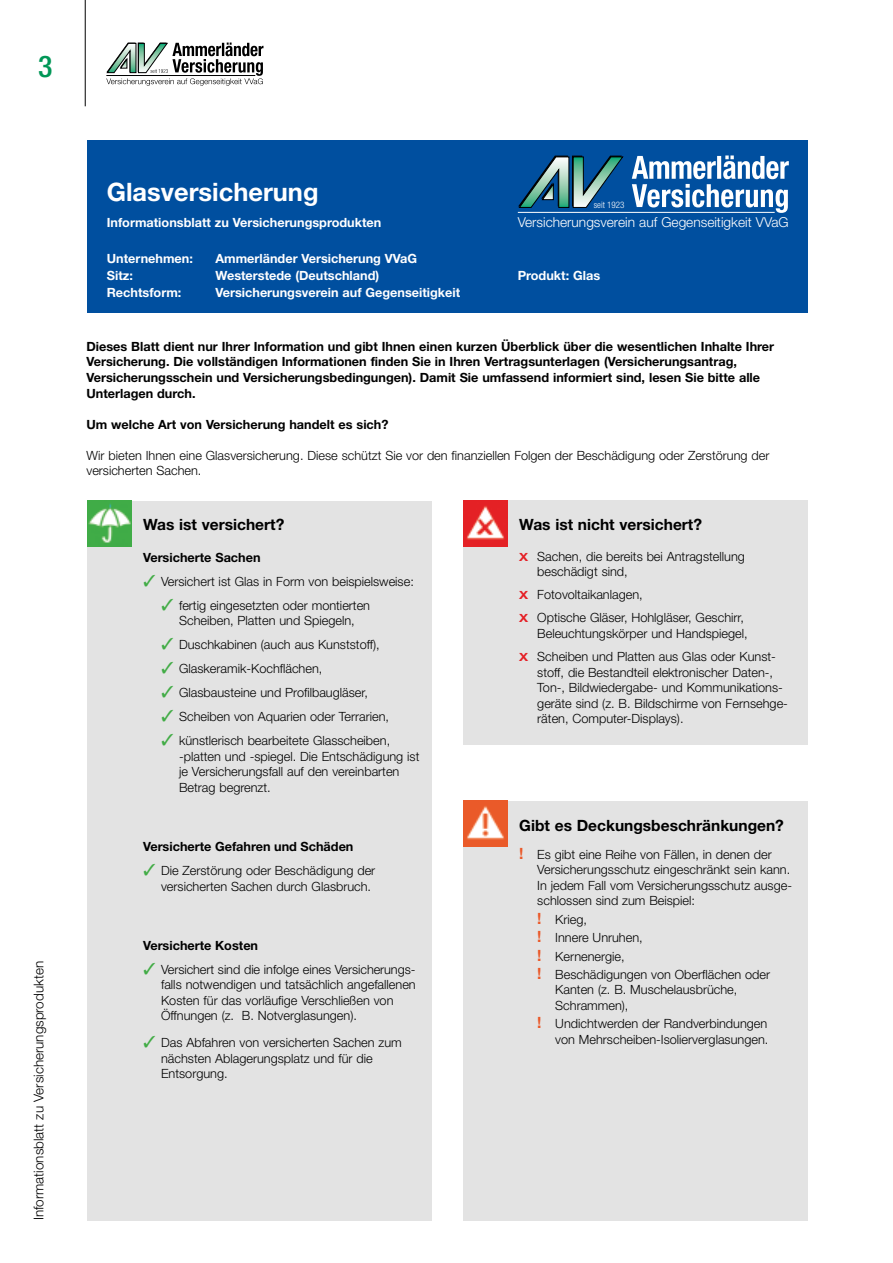
<style>
.page{position:relative;width:893px;height:1263px;background:#fff}
.page>*{position:absolute;margin:0;border:0;box-sizing:border-box;transform-origin:0 0}
.t1{font:500 condensed 30px "Helvetica Neue LT Std";color:#009757}
.t2{font:700 25.35px "Helvetica Neue LT Std";color:#fff}
.t3{font:700 15.6px "Helvetica Neue LT Std";color:#000}
.t4{font:300 13.65px "Helvetica Neue LT Std";color:#fff}
.t5{font:300 13.5px "Helvetica Neue LT Std";color:#000}
.t6{font:300 12.75px/15.6px "Helvetica Neue LT Std";color:#000}
.t7{font:700 12.75px/15.6px "Helvetica Neue LT Std";color:#000}
.t8{font:700 12.75px "Helvetica Neue LT Std";color:#fff}
.t9{font:300 condensed 9px "Helvetica Neue LT Std";color:#fff}
.s1{color:#42ac46}
.s2{font-weight:700;font-size:11.25px;color:#e51f25}
.s3{font-weight:700;font-size:15.6px;color:#ea5929}
</style>
<div class="page">
<hr style="left:85px;top:0;width:1px;height:106px;background:#000">
<svg style="left:106px;top:43px;width:157px;height:43px"></svg>
<hr style="left:106px;top:75px;width:149px;height:1px;background:#000">
<div style="left:463px;top:500px;width:344px;height:245px;background:#e3e3e3"></div>
<div style="left:463px;top:801px;width:344px;height:419px;background:#e3e3e3"></div>
<div style="left:87px;top:500px;width:344px;height:720px;background:#e3e3e3"></div>
<img style="left:87px;top:500px;width:44px;height:47px">
<img style="left:463px;top:500px;width:44px;height:47px">
<img style="left:463px;top:801px;width:44px;height:46px">
<div style="left:87px;top:140px;width:720px;height:172px;background:#004f9f"></div>
<svg style="left:518px;top:156px;width:105px;height:52px"></svg>
<svg style="left:632px;top:155px;width:157px;height:58px"></svg>
<hr style="left:518px;top:212px;width:257px;height:1px;background:#fff">
<h1 class="t1" style="left:38px;top:48px;width:16px">3</h1>
<p class="t5" style="left:31px;top:1220px;width:261px;rotate:-90deg">Informationsblatt zu Versicherungsprodukten</p>
<h2 class="t2" style="left:107px;top:176px;width:213px">Glasversicherung</h2>
<p class="t8" style="left:107px;top:214px;width:276px">Informationsblatt zu Versicherungsprodukten</p>
<p class="t8" style="left:107px;top:251px;width:88px">Unternehmen:</p>
<p class="t8" style="left:216px;top:251px;width:203px">Ammerländer Versicherung VVaG</p>
<p class="t8" style="left:107px;top:268px;width:28px">Sitz:</p>
<p class="t8" style="left:216px;top:268px;width:165px">Westerstede (Deutschland)</p>
<p class="t8" style="left:518px;top:268px;width:84px">Produkt: Glas</p>
<p class="t8" style="left:107px;top:285px;width:76px">Rechtsform:</p>
<p class="t8" style="left:216px;top:285px;width:246px">Versicherungsverein auf Gegenseitigkeit</p>
<p class="t9" style="left:594px;top:199px;width:32px">seit 1923</p>
<p class="t4" style="left:518px;top:214px;width:272px">Versicherungsverein auf Gegenseitigkeit VVaG</p>
<p class="t7" style="left:86px;top:338px;width:689px">Dieses Blatt dient nur Ihrer Information und gibt Ihnen einen kurzen Überblick über die wesentlichen Inhalte Ihrer Versicherung. Die vollständigen Informationen finden Sie in Ihren Vertragsunterlagen (Versicherungsantrag, Versicherungsschein und Versicherungsbedingungen). Damit Sie umfassend informiert sind, lesen Sie bitte alle Unterlagen durch.</p>
<p class="t7" style="left:86px;top:416px;width:304px">Um welche Art von Versicherung handelt es sich?</p>
<p class="t6" style="left:86px;top:447px;width:684px">Wir bieten Ihnen eine Glasversicherung. Diese schützt Sie vor den finanziellen Folgen der Beschädigung oder Zerstörung der versicherten Sachen.</p>
<p class="t3" style="left:143px;top:515px;width:143px">Was ist versichert?</p>
<p class="t7" style="left:143px;top:549px;width:119px">Versicherte Sachen</p>
<p class="t6" style="left:143px;top:573px;width:272px"><span class="s1">✓</span> Versichert ist Glas in Form von beispielsweise:</p>
<p class="t6" style="left:161px;top:597px;width:211px;text-align:center"><span class="s1">✓</span> fertig eingesetzten oder montierten<br>Scheiben, Platten und Spiegeln,</p>
<p class="t6" style="left:161px;top:636px;width:220px"><span class="s1">✓</span> Duschkabinen (auch aus Kunststoff),</p>
<p class="t6" style="left:161px;top:660px;width:163px"><span class="s1">✓</span> Glaskeramik-Kochflächen,</p>
<p class="t6" style="left:161px;top:684px;width:208px"><span class="s1">✓</span> Glasbausteine und Profilbaugläser,</p>
<p class="t6" style="left:161px;top:708px;width:230px"><span class="s1">✓</span> Scheiben von Aquarien oder Terrarien,</p>
<p class="t6" style="left:179px;top:732px;width:242px;text-indent:-18px"><span class="s1">✓</span> künstlerisch bearbeitete Glasscheiben, -platten und -spiegel. Die Entschädigung ist je Versicherungsfall auf den vereinbarten Betrag begrenzt.</p>
<p class="t7" style="left:143px;top:838px;width:212px">Versicherte Gefahren und Schäden</p>
<p class="t6" style="left:161px;top:862px;width:216px;text-indent:-18px"><span class="s1">✓</span> Die Zerstörung oder Beschädigung der versicherten Sachen durch Glasbruch.</p>
<p class="t7" style="left:143px;top:937px;width:117px">Versicherte Kosten</p>
<p class="t6" style="left:161px;top:961px;width:256px;text-indent:-18px"><span class="s1">✓</span> Versichert sind die infolge eines Versicherungs&shy;falls notwendigen und tatsächlich angefallenen Kosten für das vorläufige Verschließen von Öffnungen (z. B. Notverglasungen).</p>
<p class="t6" style="left:161px;top:1035px;width:242px;text-indent:-18px"><span class="s1">✓</span> Das Abfahren von versicherten Sachen zum nächsten Ablagerungsplatz und für die<br>Entsorgung.</p>
<p class="t3" style="left:519px;top:515px;width:184px">Was ist nicht versichert?</p>
<p class="t6" style="left:537px;top:549px;width:209px;line-height:14.9px;text-indent:-18px"><span class="s2">X</span> Sachen, die bereits bei Antragstellung beschädigt sind,</p>
<p class="t6" style="left:519px;top:582px;width:226px;line-height:23.2px"><span class="s2">X</span> Fotovoltaikanlagen,<br><span class="s2">X</span> Optische Gläser, Hohlgläser, Geschirr,</p>
<p class="t6" style="left:519px;top:621px;width:258px;line-height:23.2px;text-indent:18px">Beleuchtungskörper und Handspiegel,<br><span class="s2">X</span> Scheiben und Platten aus Glas oder Kunst-</p>
<p class="t6" style="left:537px;top:664px;width:252px">stoff, die Bestandteil elektronischer Daten-, Ton-, Bildwiedergabe- und Kommunikations&shy;geräte sind (z. B. Bildschirme von Fernsehge&shy;räten, Computer-Displays).</p>
<p class="t3" style="left:519px;top:815px;width:266px">Gibt es Deckungsbeschränkungen?</p>
<p class="t6" style="left:537px;top:846px;width:256px;text-indent:-18px"><span class="s3">!</span> Es gibt eine Reihe von Fällen, in denen der Versicherungsschutz eingeschränkt sein kann.<br>In jedem Fall vom Versicherungsschutz ausge&shy;schlossen sind zum Beispiel:</p>
<p class="t6" style="left:537px;top:910px;width:234px;line-height:18.3px"><span class="s3">!</span> Krieg,<br><span class="s3">!</span> Innere Unruhen,<br><span class="s3">!</span> Kernenergie,<br><span class="s3">!</span> Beschädigungen von Oberflächen oder</p>
<p class="t6" style="left:555px;top:982px;width:184px">Kanten (z. B. Muschelausbrüche,<br>Schrammen),</p>
<p class="t6" style="left:537px;top:1016px;width:233px;text-align:right"><span class="s3">!</span> Undichtwerden der Randverbindungen von Mehrscheiben-Isolierverglasungen.</p>
</div>
